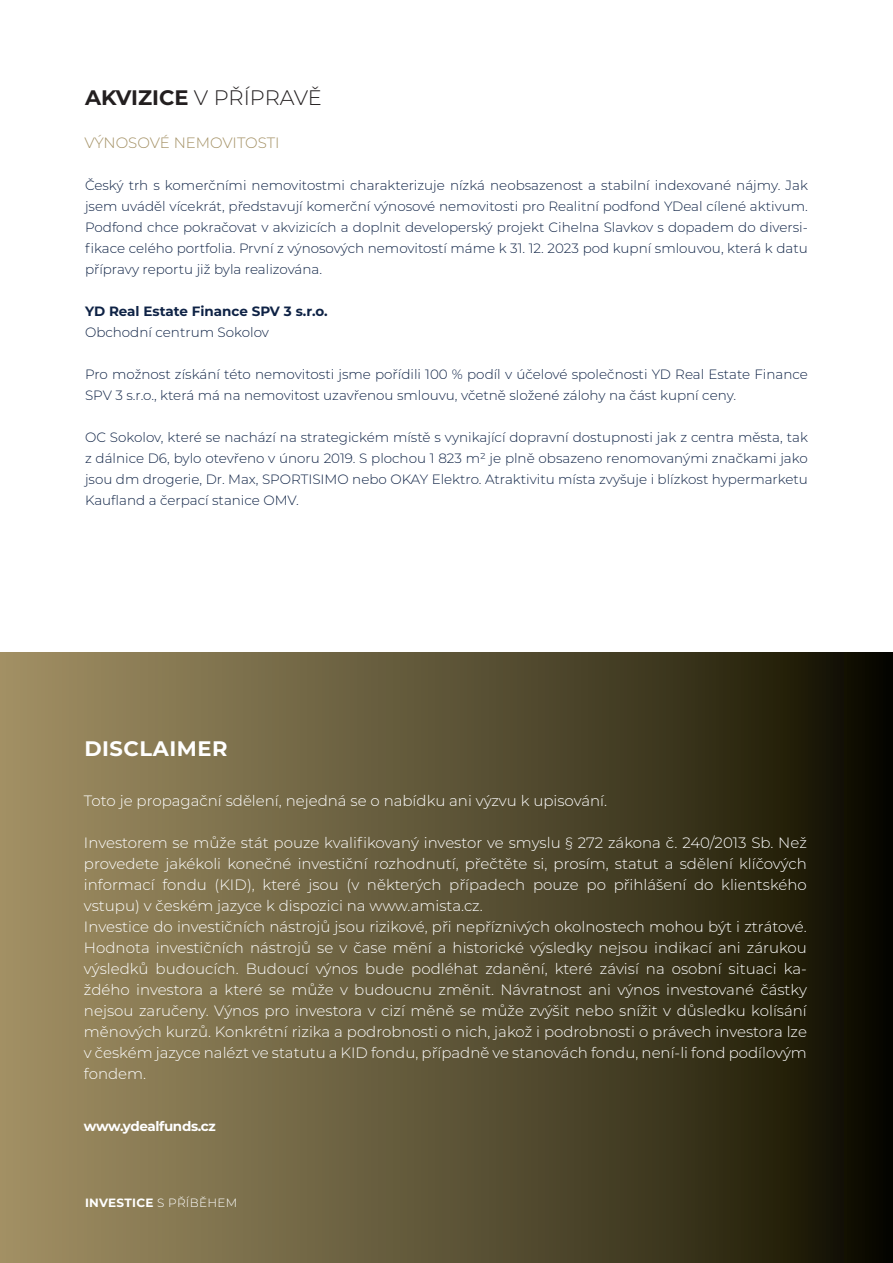
<style>
.page{position:relative;width:893px;height:1263px;background:#fff}
.page>*{position:absolute;margin:0;border:0;box-sizing:border-box;transform-origin:0 0}
.t1{font:300 21px "Montserrat";letter-spacing:-.01em;color:#231f20}
.t2{font:700 21px "Montserrat";letter-spacing:.025em;color:#fff}
.t3{font:300 15px/21px "Montserrat";color:#fff;text-align:justify}
.t4{font:300 15px "Montserrat";color:#a49165}
.t5{font:300 13.5px/21px "Montserrat";color:#0e2245;text-align:justify}
.t6{font:700 13.5px "Montserrat";color:#0e2245}
.t7{font:700 13.5px "Montserrat";letter-spacing:-.025em;color:#fff}
.t8{font:700 12px "Montserrat";letter-spacing:.025em;color:#fff}
.s1{font-weight:700}
.s2{font-weight:300}
</style>
<div class="page">
<div style="left:0;top:652px;width:893px;height:611px;background:linear-gradient(to right,#a59468,#121101)"></div>
<p class="t1" style="left:85px;top:84px;width:238px"><span class="s1">AKVIZICE</span> V PŘÍPRAVĚ</p>
<p class="t4" style="left:84px;top:132px;width:197px">VÝNOSOVÉ NEMOVITOSTI</p>
<p class="t5" style="left:85px;top:174px;width:724px">Český trh s komerčními nemovitostmi charakterizuje nízká neobsazenost a stabilní indexované nájmy. Jak jsem uváděl vícekrát, představují komerční výnosové nemovitosti pro Realitní podfond YDeal cílené aktivum.<br>Podfond chce pokračovat v akvizicích a doplnit developerský projekt Cihelna Slavkov s dopadem do diversi&shy;fikace celého portfolia. První z výnosových nemovitostí máme k 31. 12. 2023 pod kupní smlouvou, která k datu přípravy reportu již byla realizována.</p>
<p class="t6" style="left:85px;top:301px;width:244px">YD Real Estate Finance SPV 3 s.r.o.</p>
<p class="t5" style="left:85px;top:321px;width:185px">Obchodní centrum Sokolov</p>
<p class="t5" style="left:85px;top:363px;width:724px">Pro možnost získání této nemovitosti jsme pořídili 100 % podíl v účelové společnosti YD Real Estate Finance<br>SPV 3 s.r.o., která má na nemovitost uzavřenou smlouvu, včetně složené zálohy na část kupní ceny.</p>
<p class="t5" style="left:85px;top:426px;width:724px">OC Sokolov, které se nachází na strategickém místě s vynikající dopravní dostupnosti jak z centra města, tak z dálnice D6, bylo otevřeno v únoru 2019. S plochou 1 823 m² je plně obsazeno renomovanými značkami jako jsou dm drogerie, Dr. Max, SPORTISIMO nebo OKAY Elektro. Atraktivitu místa zvyšuje i blízkost hypermarketu Kaufland a čerpací stanice OMV.</p>
<p class="t2" style="left:84px;top:734px;width:145px">DISCLAIMER</p>
<p class="t3" style="left:84px;top:789px;width:525px">Toto je propagační sdělení, nejedná se o nabídku ani výzvu k upisování.</p>
<p class="t3" style="left:84px;top:831px;width:724px">Investorem se může stát pouze kvalifikovaný investor ve smyslu § 272 zákona č. 240/2013 Sb. Než provedete jakékoli konečné investiční rozhodnutí, přečtěte si, prosím, statut a sdělení klíčových informací fondu (KID), které jsou (v některých případech pouze po přihlášení do klientského vstupu) v českém jazyce k dispozici na www.amista.cz.</p>
<p class="t3" style="left:84px;top:915px;width:724px">Investice do investičních nástrojů jsou rizikové, při nepříznivých okolnostech mohou být i ztrátové.<br>Hodnota investičních nástrojů se v čase mění a historické výsledky nejsou indikací ani zárukou výsledků budoucích. Budoucí výnos bude podléhat zdanění, které závisí na osobní situaci ka&shy;ždého investora a které se může v budoucnu změnit. Návratnost ani výnos investované částky nejsou zaručeny. Výnos pro investora v cizí měně se může zvýšit nebo snížit v důsledku kolísání měnových kurzů. Konkrétní rizika a podrobnosti o nich, jakož i podrobnosti o právech investora lze v českém jazyce nalézt ve statutu a KID fondu, případně ve stanovách fondu, není-li fond podílovým fondem.</p>
<p class="t7" style="left:84px;top:1116px;width:133px">www.ydealfunds.cz</p>
<p class="t8" style="left:85px;top:1194px;width:154px">INVESTICE <span class="s2">S PŘÍBĚHEM</span></p>
</div>
